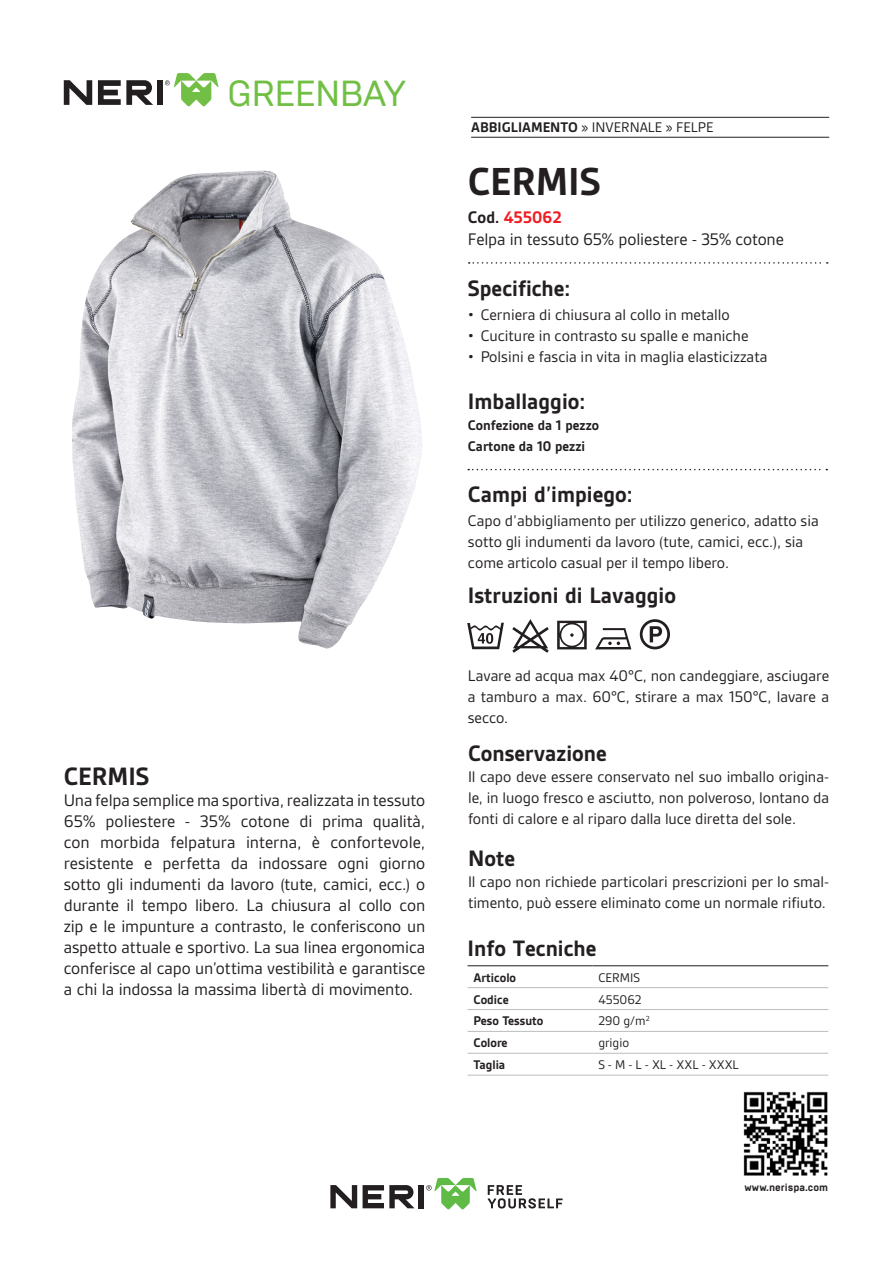
<style>
.page{position:relative;width:893px;height:1263px;background:#fff}
.page>*{position:absolute;margin:0;border:0;box-sizing:border-box;transform-origin:0 0}
.t1{font:700 42px "Gesta";color:#231f20}
.t2{font:36.3px "Brutal Type";letter-spacing:-.02em;color:#71bf44}
.t3{font:700 27px "Gesta";color:#231f20}
.t4{font:700 24px "Gesta";color:#231f20}
.t5{font:18px/21px "Gesta";letter-spacing:-.005em;color:#231f20;text-align:justify}
.t6{font:16.5px/21px "Gesta";color:#231f20}
.t7{font:700 15px/21px "Gesta";color:#231f20}
.t8{font:15px "Gesta";color:#231f20}
.t9{font:13.5px "Gesta";color:#231f20}
.t10{font:700 13.5px "Gesta";color:#231f20}
.t11{font:700 10.5px "Brutal Type";color:#231f20}
.s1{font-weight:700}
.s2{font-weight:700;color:#ee1d23}
</style>
<div class="page">
<svg style="left:64px;top:80px;width:28px;height:25px"></svg>
<svg style="left:98px;top:80px;width:55px;height:25px"></svg>
<div style="left:157px;top:80px;width:5px;height:25px;background:#231f20"></div>
<svg style="left:165px;top:73px;width:53px;height:33px"></svg>
<svg style="left:488px;top:1185px;width:75px;height:23px"></svg>
<svg style="left:330px;top:1185px;width:27px;height:23px"></svg>
<svg style="left:363px;top:1185px;width:51px;height:23px"></svg>
<div style="left:418px;top:1185px;width:5px;height:23px;background:#231f20"></div>
<svg style="left:426px;top:1178px;width:51px;height:31px"></svg>
<img style="left:72px;top:171px;width:350px;height:478px">
<img style="left:743px;top:1091px;width:85px;height:85px">
<hr style="left:471px;top:137px;width:358px;height:1px;background:#231f20">
<hr style="left:471px;top:117px;width:358px;height:1px;background:#231f20">
<svg style="left:469px;top:262px;width:359px;height:2px"></svg>
<svg style="left:468px;top:469px;width:359px;height:1px"></svg>
<hr style="left:468px;top:965px;width:124px;height:1px;background:#231f20">
<hr style="left:592px;top:965px;width:236px;height:1px;background:#231f20">
<hr style="left:468px;top:987px;width:124px;height:1px;background:#bcbdc0">
<hr style="left:592px;top:987px;width:236px;height:1px;background:#bcbdc0">
<hr style="left:468px;top:1009px;width:124px;height:1px;background:#bcbdc0">
<hr style="left:592px;top:1009px;width:236px;height:1px;background:#bcbdc0">
<hr style="left:468px;top:1031px;width:124px;height:1px;background:#bcbdc0">
<hr style="left:592px;top:1031px;width:236px;height:1px;background:#bcbdc0">
<hr style="left:468px;top:1053px;width:124px;height:1px;background:#bcbdc0">
<hr style="left:592px;top:1053px;width:236px;height:1px;background:#bcbdc0">
<hr style="left:468px;top:1075px;width:124px;height:1px;background:#bcbdc0">
<hr style="left:592px;top:1075px;width:236px;height:1px;background:#bcbdc0">
<svg style="left:467px;top:623px;width:37px;height:26px"></svg>
<svg style="left:512px;top:619px;width:37px;height:34px"></svg>
<svg style="left:557px;top:621px;width:30px;height:28px"></svg>
<svg style="left:595px;top:628px;width:36px;height:21px"></svg>
<svg style="left:640px;top:619px;width:30px;height:30px"></svg>
<h2 class="t2" style="left:227px;top:72px;width:180px">GREENBAY</h2>
<h3 class="t3" style="left:64px;top:762px;width:87px">CERMIS</h3>
<p class="t5" style="left:64px;top:790px;width:363px">Una felpa semplice ma sportiva, realizzata in tessuto 65% poliestere - 35% cotone di prima qualità, con morbida felpatura interna, è confortevole, resistente e perfetta da indossare ogni giorno sotto gli indumenti da lavoro (tute, camici, ecc.) o durante il tempo libero. La chiusura al collo con zip e le impunture a contrasto, le conferiscono un aspetto attuale e sportivo. La sua linea ergonomica conferisce al capo un’ottima vestibilità e garantisce a chi la indossa la massima libertà di movimento.</p>
<p class="t8" style="left:471px;top:120px;width:244px"><span class="s1">ABBIGLIAMENTO</span> » INVERNALE » FELPE</p>
<h1 class="t1" style="left:468px;top:158px;width:134px">CERMIS</h1>
<p class="t5" style="left:468px;top:207px;width:317px;line-height:21.6px"><span class="s1">Cod.</span> <span class="s2">455062<br></span>Felpa in tessuto 65% poliestere - 35% cotone</p>
<h3 class="t4" style="left:468px;top:276px;width:104px">Specifiche:</h3>
<p class="t6" style="left:468px;top:305px;width:263px">• Cerniera di chiusura al collo in metallo</p>
<p class="t6" style="left:468px;top:326px;width:282px">• Cuciture in contrasto su spalle e maniche</p>
<p class="t6" style="left:468px;top:347px;width:301px">• Polsini e fascia in vita in maglia elasticizzata</p>
<h3 class="t4" style="left:468px;top:388px;width:119px">Imballaggio:</h3>
<p class="t7" style="left:468px;top:415px;width:133px">Confezione da 1 pezzo<br>Cartone da 10 pezzi</p>
<h3 class="t4" style="left:468px;top:481px;width:166px">Campi d’impiego:</h3>
<p class="t6" style="left:468px;top:510px;width:352px">Capo d’abbigliamento per utilizzo generico, adatto sia sotto gli indumenti da lavoro (tute, camici, ecc.), sia come articolo casual per il tempo libero.</p>
<h3 class="t4" style="left:468px;top:582px;width:210px">Istruzioni di Lavaggio</h3>
<p class="t6" style="left:468px;top:665px;width:363px;text-align:justify">Lavare ad acqua max 40°C, non candeggiare, asciugare a tamburo a max. 60°C, stirare a max 150°C, lavare a secco.</p>
<h3 class="t4" style="left:468px;top:740px;width:140px">Conservazione</h3>
<p class="t6" style="left:468px;top:766px;width:363px;text-align:justify">Il capo deve essere conservato nel suo imballo origina&shy;le, in luogo fresco e asciutto, non polveroso, lontano da fonti di calore e al riparo dalla luce diretta del sole.</p>
<h3 class="t4" style="left:468px;top:845px;width:49px">Note</h3>
<p class="t6" style="left:468px;top:871px;width:363px">Il capo non richiede particolari prescrizioni per lo smal&shy;timento, può essere eliminato come un normale rifiuto.</p>
<h3 class="t4" style="left:468px;top:935px;width:130px">Info Tecniche</h3>
<p class="t10" style="left:474px;top:970px;width:44px">Articolo</p>
<p class="t9" style="left:598px;top:970px;width:43px">CERMIS</p>
<p class="t10" style="left:474px;top:992px;width:37px">Codice</p>
<p class="t9" style="left:598px;top:992px;width:45px">455062</p>
<p class="t10" style="left:474px;top:1014px;width:71px">Peso Tessuto</p>
<p class="t9" style="left:598px;top:1014px;width:53px">290 g/m<sup>2</sup></p>
<p class="t10" style="left:474px;top:1035px;width:36px">Colore</p>
<p class="t9" style="left:598px;top:1036px;width:32px">grigio</p>
<p class="t10" style="left:474px;top:1057px;width:33px">Taglia</p>
<p class="t9" style="left:598px;top:1057px;width:142px">S - M - L - XL - XXL - XXXL</p>
<p class="t11" style="left:745px;top:1180px;width:85px">www.nerispa.com</p>
</div>
